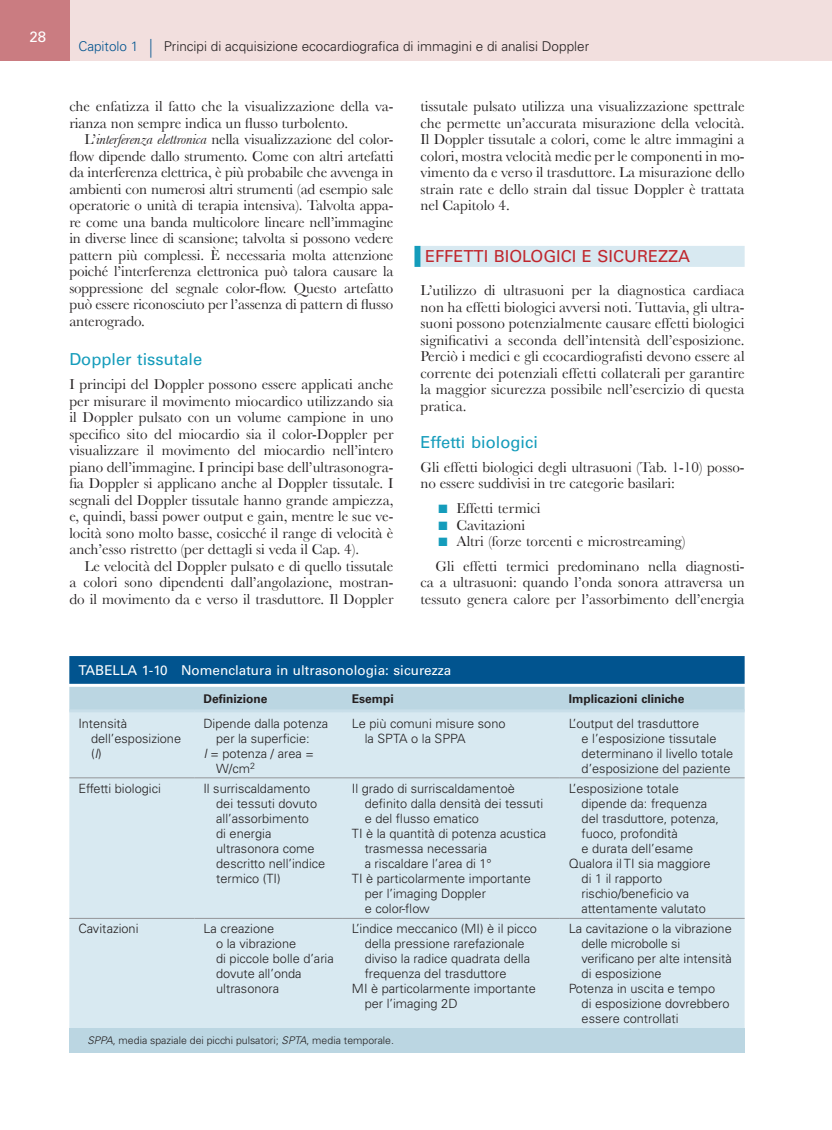
<style>
.page{position:relative;width:832px;height:1130px;background:#fff}
.page>*{position:absolute;margin:0;border:0;box-sizing:border-box;transform-origin:0 0}
.t1{font:16.5px "Univers";color:#149cbb}
.t2{font:16.5px "Univers";color:#c0262d}
.t3{font:15px/16.5px "Baskerville";color:#231f20;text-align:justify}
.t4{font:15px "Univers";color:#fff}
.t5{font:300 13.5px "Univers";color:#231f20}
.t6{font:13.5px "Univers";color:#fff}
.t7{font:300 12.75px/15px "Univers";color:#231f20}
.t8{font:700 12px "Univers";color:#231f20}
.t9{font:300 10.5px "Univers";color:#231f20}
.s1{color:#01548f}
.s2{font-size:18.75px;color:#01548f}
.s3{font-style:italic}
.s4{color:#149cbb}
</style>
<div class="page">
<div style="left:6px;top:0;width:824px;height:61px;background:#f2dfde"></div>
<div style="left:0;top:0;width:69px;height:61px;background:#ca7c81"></div>
<hr style="left:830px;top:0;width:2px;height:61px;background:#f2dfde">
<div style="left:69px;top:656px;width:675px;height:27px;background:#01548f"></div>
<div style="left:69px;top:686px;width:675px;height:23px;background:#bbd6e2"></div>
<div style="left:69px;top:712px;width:675px;height:316px;background:#d8e9f1"></div>
<hr style="left:69px;top:917px;width:125px;height:1px;background:#939598">
<hr style="left:194px;top:917px;width:149px;height:1px;background:#939598">
<hr style="left:343px;top:917px;width:217px;height:1px;background:#939598">
<hr style="left:560px;top:917px;width:184px;height:1px;background:#939598">
<hr style="left:69px;top:777px;width:125px;height:1px;background:#939598">
<hr style="left:194px;top:777px;width:149px;height:1px;background:#939598">
<hr style="left:343px;top:777px;width:217px;height:1px;background:#939598">
<hr style="left:560px;top:777px;width:184px;height:1px;background:#939598">
<hr style="left:69px;top:709px;width:125px;height:3px;background:#c8dee9">
<hr style="left:194px;top:709px;width:149px;height:3px;background:#c8dee9">
<hr style="left:343px;top:709px;width:217px;height:3px;background:#c8dee9">
<hr style="left:560px;top:709px;width:184px;height:3px;background:#c8dee9">
<div style="left:420px;top:246px;width:324px;height:21px;background:#d8e9f1"></div>
<div style="left:414px;top:246px;width:6px;height:21px;background:#149cbb"></div>
<div style="left:69px;top:1028px;width:676px;height:24px;background:#bbd6e2"></div>
<p class="t4" style="left:29px;top:27px;width:18px">28</p>
<p class="t5" style="left:78px;top:38px;width:512px"><span class="s1">Capitolo 1</span> <span class="s2">|</span> Principi di acquisizione ecocardiografica di immagini e di analisi Doppler</p>
<p class="t3" style="left:69px;top:98px;width:326px">che enfatizza il fatto che la visualizzazione della va&shy;rianza non sempre indica un flusso turbolento.</p>
<p class="t3" style="left:69px;top:131px;width:326px;text-indent:15px">L’<span class="s3">interferenza elettronica</span> nella visualizzazione del color&shy;flow dipende dallo strumento. Come con altri artefatti da interferenza elettrica, è più probabile che avvenga in ambienti con numerosi altri strumenti (ad esempio sale operatorie o unità di terapia intensiva). Talvolta appa&shy;re come una banda multicolore lineare nell’immagine in diverse linee di scansione; talvolta si possono vedere pattern più complessi. È necessaria molta attenzione poiché l’interferenza elettronica può talora causare la soppressione del segnale color-flow. Questo artefatto può essere riconosciuto per l’assenza di pattern di flusso anterogrado.</p>
<p class="t1" style="left:69px;top:349px;width:134px">Doppler tissutale</p>
<p class="t3" style="left:69px;top:376px;width:326px">I principi del Doppler possono essere applicati anche per misurare il movimento miocardico utilizzando sia il Doppler pulsato con un volume campione in uno specifico sito del miocardio sia il color-Doppler per visualizzare il movimento del miocardio nell’intero piano dell’immagine. I principi base dell’ultrasonogra&shy;fia Doppler si applicano anche al Doppler tissutale. I segnali del Doppler tissutale hanno grande ampiezza, e, quindi, bassi power output e gain, mentre le sue ve&shy;locità sono molto basse, cosicché il range di velocità è anch’esso ristretto (per dettagli si veda il Cap. 4).</p>
<p class="t3" style="left:69px;top:557px;width:326px;text-indent:15px">Le velocità del Doppler pulsato e di quello tissutale a colori sono dipendenti dall’angolazione, mostran&shy;do il movimento da e verso il trasduttore. Il Doppler</p>
<p class="t3" style="left:420px;top:98px;width:326px">tissutale pulsato utilizza una visualizzazione spettrale che permette un’accurata misurazione della velocità.<br>Il Doppler tissutale a colori, come le altre immagini a colori, mostra velocità medie per le componenti in mo&shy;vimento da e verso il trasduttore. La misurazione dello strain rate e dello strain dal tissue Doppler è trattata nel Capitolo 4.</p>
<p class="t2" style="left:425px;top:247px;width:267px">EFFETTI BIOLOGICI E SICUREZZA</p>
<p class="t3" style="left:420px;top:282px;width:326px">L’utilizzo di ultrasuoni per la diagnostica cardiaca non ha effetti biologici avversi noti. Tuttavia, gli ultra&shy;suoni possono potenzialmente causare effetti biologici significativi a seconda dell’intensità dell’esposizione.<br>Perciò i medici e gli ecocardiografisti devono essere al corrente dei potenziali effetti collaterali per garantire la maggior sicurezza possibile nell’esercizio di questa pratica.</p>
<p class="t1" style="left:420px;top:432px;width:119px">Effetti biologici</p>
<p class="t3" style="left:420px;top:458px;width:326px">Gli effetti biologici degli ultrasuoni (Tab. 1-10) posso&shy;no essere suddivisi in tre categorie basilari:</p>
<p class="t3" style="left:438px;top:500px;width:104px"><span class="s4">■</span> Effetti termici</p>
<p class="t3" style="left:438px;top:516px;width:88px"><span class="s4">■</span> Cavitazioni</p>
<p class="t3" style="left:435px;top:528px;width:311px;line-height:24.8px"><span class="s4">■</span> Altri (forze torcenti e microstreaming)<br>Gli effetti termici predominano nella diagnosti-</p>
<p class="t3" style="left:420px;top:574px;width:326px">ca a ultrasuoni: quando l’onda sonora attraversa un tessuto genera calore per l’assorbimento dell’energia</p>
<p class="t6" style="left:78px;top:662px;width:374px">TABELLA 1-10 Nomenclatura in ultrasonologia: sicurezza</p>
<p class="t8" style="left:203px;top:692px;width:66px">Definizione</p>
<p class="t8" style="left:352px;top:692px;width:43px">Esempi</p>
<p class="t8" style="left:569px;top:692px;width:117px">Implicazioni cliniche</p>
<p class="t7" style="left:91px;top:715px;width:91px;text-indent:-13px">Intensità dell’esposizione (<span class="s3">I</span>)</p>
<p class="t7" style="left:203px;top:715px;width:126px">Dipende dalla potenza</p>
<p class="t7" style="left:365px;top:715px;width:142px;text-indent:-13px">Le più comuni misure sono la SPTA o la SPPA</p>
<p class="t7" style="left:581px;top:715px;width:153px;text-indent:-13px">L’output del trasduttore<br>e l’esposizione tissutale determinano il livello totale d’esposizione del paziente</p>
<p class="t7" style="left:216px;top:730px;width:95px">per la superficie:</p>
<p class="t7" style="left:203px;top:745px;width:112px"><span class="s3">I</span> = potenza / area =</p>
<p class="t7" style="left:216px;top:760px;width:40px">W/cm<sup>2</sup></p>
<p class="t7" style="left:78px;top:781px;width:84px">Effetti biologici</p>
<p class="t7" style="left:216px;top:781px;width:111px;text-indent:-13px">Il surriscaldamento dei tessuti dovuto all’assorbimento<br>di energia ultrasonora come descritto nell’indice termico (TI)</p>
<p class="t7" style="left:352px;top:780px;width:164px">Il grado di surriscaldamentoè</p>
<p class="t7" style="left:365px;top:795px;width:180px">definito dalla densità dei tessuti</p>
<p class="t7" style="left:365px;top:810px;width:116px">e del flusso ematico</p>
<p class="t7" style="left:352px;top:825px;width:196px">TI è la quantità di potenza acustica</p>
<p class="t7" style="left:365px;top:840px;width:124px">trasmessa necessaria</p>
<p class="t7" style="left:365px;top:855px;width:128px">a riscaldare l’area di 1°</p>
<p class="t7" style="left:352px;top:870px;width:180px">TI è particolarmente importante</p>
<p class="t7" style="left:365px;top:885px;width:123px">per l’imaging Doppler</p>
<p class="t7" style="left:365px;top:900px;width:67px">e color-flow</p>
<p class="t7" style="left:78px;top:921px;width:62px">Cavitazioni</p>
<p class="t7" style="left:216px;top:921px;width:119px;text-indent:-13px">La creazione<br>o la vibrazione<br>di piccole bolle d’aria dovute all’onda ultrasonora</p>
<p class="t7" style="left:352px;top:921px;width:186px">L’indice meccanico (MI) è il picco</p>
<p class="t7" style="left:365px;top:936px;width:161px">della pressione rarefazionale</p>
<p class="t7" style="left:365px;top:951px;width:167px">diviso la radice quadrata della</p>
<p class="t7" style="left:365px;top:966px;width:143px">frequenza del trasduttore</p>
<p class="t7" style="left:352px;top:981px;width:185px">MI è particolarmente importante</p>
<p class="t7" style="left:365px;top:996px;width:94px">per l’imaging 2D</p>
<p class="t9" style="left:87px;top:1033px;width:308px"><span class="s3">SPPA</span>, media spaziale dei picchi pulsatori; <span class="s3">SPTA</span>, media temporale.</p>
<p class="t7" style="left:569px;top:780px;width:111px">L’esposizione totale</p>
<p class="t7" style="left:581px;top:795px;width:127px">dipende da: frequenza</p>
<p class="t7" style="left:581px;top:810px;width:139px">del trasduttore, potenza,</p>
<p class="t7" style="left:581px;top:825px;width:98px">fuoco, profondità</p>
<p class="t7" style="left:581px;top:840px;width:113px">e durata dell’esame</p>
<p class="t7" style="left:569px;top:855px;width:143px">Qualora il TI sia maggiore</p>
<p class="t7" style="left:581px;top:870px;width:82px">di 1 il rapporto</p>
<p class="t7" style="left:581px;top:885px;width:109px">rischio/beneficio va</p>
<p class="t7" style="left:581px;top:900px;width:126px">attentamente valutato</p>
<p class="t7" style="left:569px;top:921px;width:164px">La cavitazione o la vibrazione</p>
<p class="t7" style="left:581px;top:936px;width:100px">delle microbolle si</p>
<p class="t7" style="left:581px;top:951px;width:152px">verificano per alte intensità</p>
<p class="t7" style="left:581px;top:966px;width:82px">di esposizione</p>
<p class="t7" style="left:569px;top:981px;width:148px">Potenza in uscita e tempo</p>
<p class="t7" style="left:581px;top:996px;width:149px">di esposizione dovrebbero</p>
<p class="t7" style="left:581px;top:1011px;width:99px">essere controllati</p>
</div>
